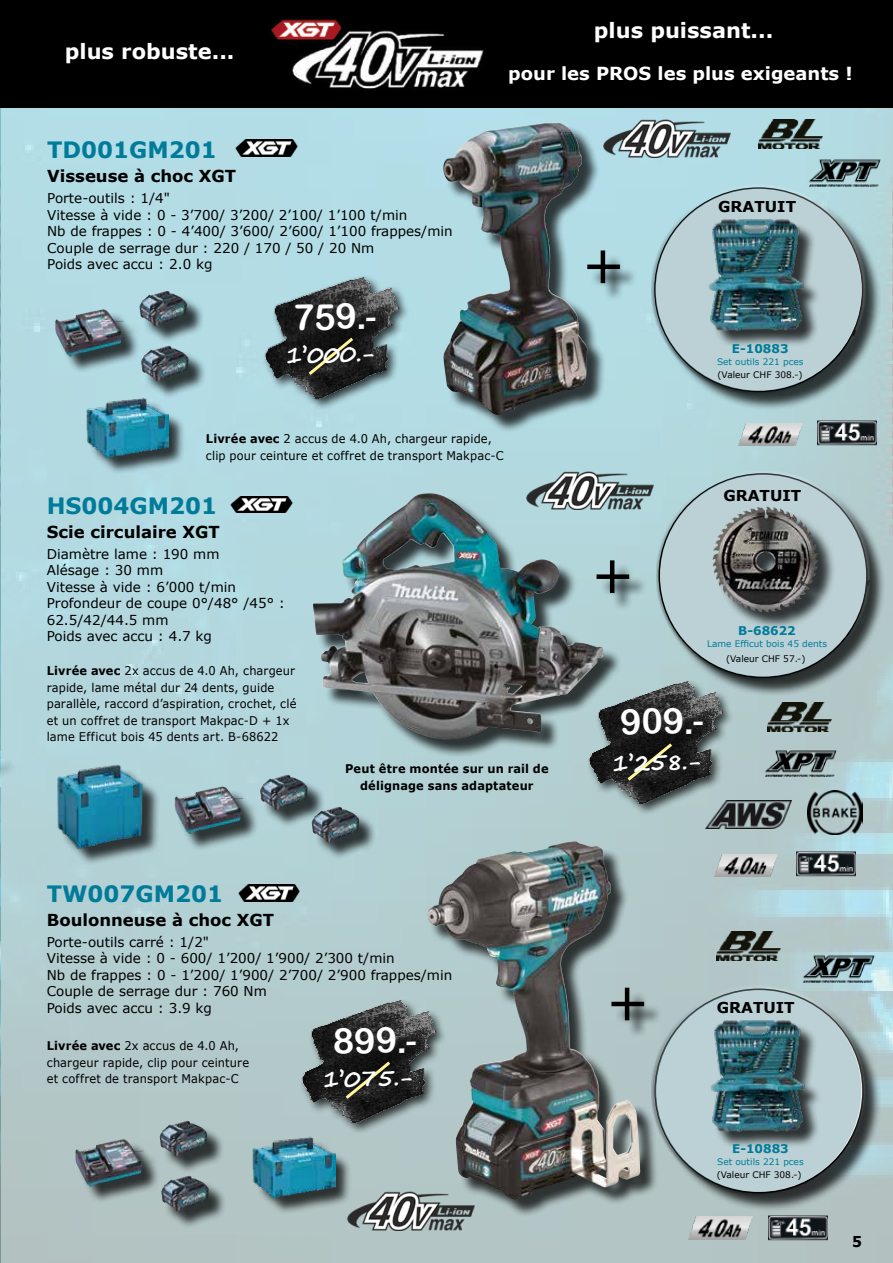
<style>
.page{position:relative;width:893px;height:1263px;background:#fff}
.page>*{position:absolute;margin:0;border:0;box-sizing:border-box;transform-origin:0 0}
.t1{font:36px "Arial Rounded MT Bold";color:#fff}
.t2{font:700 22.5px "Verdana";color:#007b99}
.t3{font:700 22.5px "Segoe Print";color:#fff}
.t4{font:700 21px "Verdana";color:#fff}
.t5{font:700 18px "Verdana";color:#fff}
.t6{font:700 16.5px "Verdana";color:#000}
.t7{font:700 15px "Verdana";color:#000}
.t8{font:700 15px "Verdana";color:#000;scale:.93 1}
.t9{font:13.5px/16.5px "Verdana";color:#000}
.t10{font:12px/16.5px "Verdana";letter-spacing:.015em;color:#000;scale:.95 1}
.t11{font:700 12px/16.5px "Verdana";letter-spacing:.015em;color:#000;text-align:center;scale:.95 1}
.t12{font:700 12px "Verdana";color:#007b99}
.t13{font:9px "Verdana";color:#007b99}
.t14{font:9px "Verdana";color:#000}
.s1{font-family:"Eras ITC";font-weight:600}
.s2{font-size:18px;color:#000}
.s3{font-weight:700}
</style>
<div class="page">
<img style="left:0;top:107px;width:893px;height:1156px">
<img style="left:338px;top:1189px;width:142px;height:41px">
<img style="left:230px;top:496px;width:63px;height:16px">
<img style="left:237px;top:884px;width:64px;height:17px">
<img style="left:739px;top:423px;width:63px;height:23px">
<img style="left:818px;top:420px;width:59px;height:26px">
<img style="left:758px;top:119px;width:64px;height:29px">
<div style="left:144px;top:348px;width:63px;height:51px;background:#000;opacity:.75"></div>
<img style="left:141px;top:346px;width:47px;height:35px">
<div style="left:142px;top:294px;width:63px;height:50px;background:#000;opacity:.75"></div>
<img style="left:139px;top:291px;width:48px;height:36px">
<div style="left:58px;top:312px;width:83px;height:63px;background:#000;opacity:.75"></div>
<img style="left:55px;top:309px;width:69px;height:48px">
<img style="left:765px;top:749px;width:71px;height:30px">
<div style="left:314px;top:809px;width:63px;height:51px;background:#000;opacity:.75"></div>
<img style="left:312px;top:807px;width:47px;height:35px">
<div style="left:263px;top:777px;width:62px;height:51px;background:#000;opacity:.75"></div>
<img style="left:260px;top:774px;width:47px;height:36px">
<div style="left:177px;top:789px;width:83px;height:63px;background:#000;opacity:.75"></div>
<img style="left:175px;top:786px;width:68px;height:48px">
<img style="left:767px;top:702px;width:64px;height:29px">
<div style="left:164px;top:1178px;width:63px;height:51px;background:#000;opacity:.75"></div>
<img style="left:161px;top:1175px;width:48px;height:36px">
<div style="left:162px;top:1123px;width:63px;height:51px;background:#000;opacity:.75"></div>
<img style="left:160px;top:1121px;width:47px;height:35px">
<div style="left:78px;top:1142px;width:83px;height:62px;background:#000;opacity:.75"></div>
<img style="left:75px;top:1139px;width:69px;height:48px">
<img style="left:594px;top:116px;width:142px;height:42px">
<div style="left:0;top:0;width:893px;height:107px;background:#000"></div>
<img style="left:257px;top:19px;width:242px;height:92px">
<img style="left:689px;top:1217px;width:63px;height:22px">
<div style="left:0;top:759px;width:18px;height:214px;background:#b3d2d7"></div>
<svg style="left:0;top:755px;width:2px;height:201px"></svg>
<div style="left:89px;top:401px;width:97px;height:74px;background:#000;opacity:.75"></div>
<img style="left:85px;top:396px;width:84px;height:63px">
<img style="left:235px;top:140px;width:64px;height:16px">
<img style="left:705px;top:800px;width:86px;height:28px">
<img style="left:807px;top:790px;width:55px;height:44px">
<img style="left:769px;top:1216px;width:59px;height:25px">
<div style="left:446px;top:125px;width:160px;height:308px;background:#000;opacity:.75"></div>
<img style="left:443px;top:123px;width:144px;height:292px">
<div style="left:316px;top:496px;width:306px;height:262px;background:#000;opacity:.75"></div>
<img style="left:313px;top:493px;width:291px;height:246px">
<div style="left:430px;top:844px;width:229px;height:374px;background:#000;opacity:.75"></div>
<img style="left:427px;top:841px;width:213px;height:358px">
<img style="left:714px;top:854px;width:63px;height:23px">
<img style="left:796px;top:851px;width:59px;height:26px">
<div style="left:656px;top:190px;width:226px;height:220px;background:#000;opacity:.75"></div>
<div style="left:661px;top:475px;width:225px;height:221px;background:#000;opacity:.75"></div>
<div style="left:657px;top:991px;width:225px;height:221px;background:#000;opacity:.75"></div>
<div style="left:692px;top:184px;width:174px;height:183px;background:#fff;opacity:.66"></div>
<div style="left:651px;top:200px;width:190px;height:196px;background:#000;opacity:.66"></div>
<img style="left:663px;top:188px;width:198px;height:203px">
<div style="left:697px;top:470px;width:174px;height:183px;background:#fff;opacity:.66"></div>
<div style="left:656px;top:485px;width:190px;height:196px;background:#000;opacity:.66"></div>
<img style="left:668px;top:474px;width:198px;height:203px">
<div style="left:692px;top:985px;width:174px;height:183px;background:#fff;opacity:.66"></div>
<div style="left:651px;top:1001px;width:190px;height:196px;background:#000;opacity:.66"></div>
<img style="left:663px;top:989px;width:198px;height:203px">
<div style="left:712px;top:222px;width:108px;height:126px;background:#000;opacity:.75"></div>
<img style="left:709px;top:219px;width:97px;height:113px">
<div style="left:713px;top:1023px;width:109px;height:126px;background:#000;opacity:.75"></div>
<img style="left:710px;top:1020px;width:98px;height:112px">
<div style="left:603px;top:253px;width:21px;height:48px;background:#000;opacity:.75"></div>
<hr style="left:601px;top:250px;width:4px;height:33px;background:#000">
<div style="left:590px;top:267px;width:48px;height:21px;background:#000;opacity:.75"></div>
<hr style="left:587px;top:265px;width:33px;height:4px;background:#000">
<img style="left:809px;top:159px;width:71px;height:30px">
<div style="left:612px;top:563px;width:21px;height:48px;background:#000;opacity:.75"></div>
<hr style="left:610px;top:560px;width:4px;height:33px;background:#000">
<div style="left:599px;top:577px;width:48px;height:21px;background:#000;opacity:.75"></div>
<div style="left:597px;top:574px;width:32px;height:5px;background:#000"></div>
<div style="left:61px;top:768px;width:99px;height:98px;background:#000;opacity:.75"></div>
<img style="left:56px;top:764px;width:88px;height:87px">
<div style="left:715px;top:510px;width:121px;height:120px;background:#000;opacity:.75"></div>
<img style="left:721px;top:507px;width:47px;height:24px">
<img style="left:517px;top:468px;width:142px;height:41px">
<div style="left:256px;top:1141px;width:96px;height:74px;background:#000;opacity:.75"></div>
<img style="left:252px;top:1136px;width:83px;height:63px">
<div style="left:627px;top:990px;width:21px;height:48px;background:#000;opacity:.75"></div>
<hr style="left:625px;top:988px;width:4px;height:32px;background:#000">
<div style="left:614px;top:1004px;width:48px;height:21px;background:#000;opacity:.75"></div>
<hr style="left:611px;top:1002px;width:33px;height:4px;background:#000">
<img style="left:716px;top:931px;width:64px;height:30px">
<img style="left:803px;top:955px;width:71px;height:30px">
<div style="left:262px;top:274px;width:149px;height:137px;background:#b3dce5"></div>
<img style="left:248px;top:270px;width:157px;height:136px">
<svg style="left:305px;top:335px;width:51px;height:43px;background:#282821"></svg>
<div style="left:586px;top:678px;width:149px;height:138px;background:#000;opacity:.75"></div>
<img style="left:572px;top:675px;width:157px;height:136px">
<svg style="left:624px;top:740px;width:51px;height:44px;background:#292821"></svg>
<div style="left:299px;top:998px;width:149px;height:137px;background:#b3c7c8"></div>
<img style="left:285px;top:994px;width:157px;height:136px">
<svg style="left:342px;top:1058px;width:51px;height:44px;background:#282821"></svg>
<h3 class="t4" style="left:65px;top:36px;width:171px">plus robuste...</h3>
<h2 class="t2" style="left:47px;top:134px;width:171px">TD001GM201</h2>
<p class="t6" style="left:47px;top:164px;width:190px">Visseuse à choc XGT</p>
<p class="t9" style="left:47px;top:190px;width:407px">Porte-outils : 1/4"<br>Vitesse à vide : 0 - 3’700/ 3’200/ 2’100/ 1’100 t/min<br>Nb de frappes : 0 - 4’400/ 3’600/ 2’600/ 1’100 frappes/min Couple de serrage dur : 220 / 170 / 50 / 20 Nm<br>Poids avec accu : 2.0 kg</p>
<h1 class="t1" style="left:292px;top:296px;width:84px;rotate:-1deg">759<span class="s1">.-</span></h1>
<h2 class="t3" style="left:285px;top:335px;width:92px;rotate:-1deg">1’000.-</h2>
<h3 class="t4" style="left:566px;top:16px;width:208px"><span class="s2">et</span> plus puissant...</h3>
<h3 class="t5" style="left:508px;top:60px;width:346px">pour les PROS les plus exigeants !</h3>
<p class="t7" style="left:718px;top:196px;width:79px">GRATUIT</p>
<p class="t12" style="left:732px;top:340px;width:58px">E-10883</p>
<p class="t13" style="left:717px;top:356px;width:88px">Set outils 221 pces</p>
<p class="t14" style="left:717px;top:369px;width:87px">(Valeur CHF 308.-)</p>
<p class="t10" style="left:206px;top:431px;width:315px"><span class="s3">Livrée avec</span> 2 accus de 4.0 Ah, chargeur rapide, clip pour ceinture et coffret de transport Makpac-C</p>
<h2 class="t2" style="left:47px;top:489px;width:172px">HS004GM201</h2>
<p class="t6" style="left:47px;top:520px;width:175px">Scie circulaire XGT</p>
<p class="t9" style="left:47px;top:545px;width:240px">Diamètre lame : 190 mm<br>Alésage : 30 mm<br>Vitesse à vide : 6’000 t/min<br>Profondeur de coupe 0°/48° /45° :<br>62.5/42/44.5 mm<br>Poids avec accu : 4.7 kg</p>
<p class="t10" style="left:47px;top:663px;width:264px"><span class="s3">Livrée avec</span> 2x accus de 4.0 Ah, chargeur rapide, lame métal dur 24 dents, guide parallèle, raccord d’aspiration, crochet, clé et un coffret de transport Makpac-D + 1x lame Efficut bois 45 dents art. B-68622</p>
<p class="t11" style="left:345px;top:760px;width:216px">Peut être montée sur un rail de délignage sans adaptateur</p>
<h2 class="t2" style="left:47px;top:878px;width:178px">TW007GM201</h2>
<p class="t6" style="left:47px;top:908px;width:229px">Boulonneuse à choc XGT</p>
<p class="t9" style="left:47px;top:934px;width:407px">Porte-outils carré : 1/2"<br>Vitesse à vide : 0 - 600/ 1’200/ 1’900/ 2’300 t/min<br>Nb de frappes : 0 - 1’200/ 1’900/ 2’700/ 2’900 frappes/min Couple de serrage dur : 760 Nm<br>Poids avec accu : 3.9 kg</p>
<p class="t10" style="left:47px;top:1038px;width:215px"><span class="s3">Livrée avec</span> 2x accus de 4.0 Ah, chargeur rapide, clip pour ceinture et coffret de transport Makpac-C</p>
<h1 class="t1" style="left:333px;top:1020px;width:84px;rotate:-1deg">899<span class="s1">.-</span></h1>
<h2 class="t3" style="left:322px;top:1058px;width:92px;rotate:-1deg">1’075.-</h2>
<p class="t7" style="left:723px;top:485px;width:79px">GRATUIT</p>
<p class="t12" style="left:738px;top:622px;width:59px">B-68622</p>
<p class="t13" style="left:707px;top:637px;width:122px">Lame Efficut bois 45 dents</p>
<p class="t14" style="left:726px;top:653px;width:81px">(Valeur CHF 57.-)</p>
<h1 class="t1" style="left:620px;top:701px;width:84px;rotate:-1deg">909<span class="s1">.-</span></h1>
<h2 class="t3" style="left:612px;top:742px;width:91px;rotate:-1deg">1’258.-</h2>
<p class="t7" style="left:717px;top:997px;width:79px">GRATUIT</p>
<p class="t12" style="left:732px;top:1140px;width:58px">E-10883</p>
<p class="t13" style="left:717px;top:1155px;width:88px">Set outils 221 pces</p>
<p class="t14" style="left:717px;top:1168px;width:87px">(Valeur CHF 308.-)</p>
<p class="t8" style="left:852px;top:1231px;width:12px">5</p>
</div>
